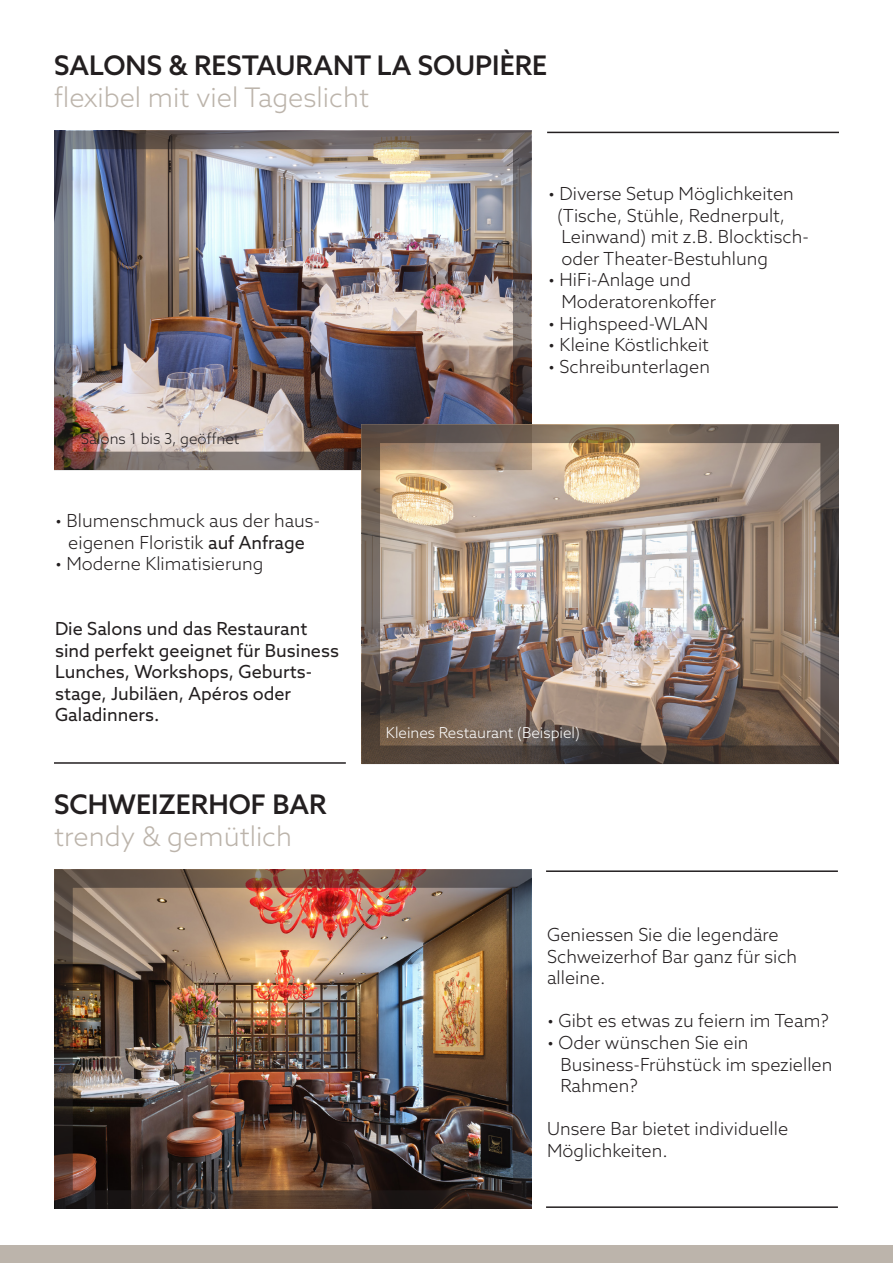
<style>
.page{position:relative;width:893px;height:1263px;background:#fff}
.page>*{position:absolute;margin:0;border:0;box-sizing:border-box;transform-origin:0 0}
.t1{font:500 27px "Azo Sans";color:#231f20}
.t2{font:300 27px "Azo Sans";color:#bcb4ab}
.t3{font:300 18px/21.6px "Azo Sans";color:#231f20}
.t4{font:18px/21.6px "Azo Sans";color:#231f20}
.t5{font:300 15px "Azo Sans";color:#fff}
.t6{font:300 15px "Azo Sans";color:#231f20}
.s1{font-weight:400}
</style>
<div class="page">
<img style="left:74px;top:151px;width:437px;height:299px">
<div style="left:54px;top:131px;width:477px;height:339px;border:19px solid #231f20"></div>
<img style="left:381px;top:444px;width:438px;height:300px">
<div style="left:361px;top:424px;width:478px;height:340px;border:19px solid #231f20"></div>
<hr style="left:547px;top:132px;width:292px;height:1px;background:#231f20">
<img style="left:74px;top:889px;width:438px;height:300px">
<div style="left:54px;top:869px;width:478px;height:340px;border:19px solid #231f20"></div>
<div style="left:0;top:1245px;width:893px;height:18px;background:#bcb4ab"></div>
<hr style="left:546px;top:1206px;width:292px;height:2px;background:#231f20">
<hr style="left:546px;top:870px;width:292px;height:2px;background:#231f20">
<hr style="left:54px;top:762px;width:292px;height:2px;background:#231f20">
<p class="t1" style="left:54px;top:47px;width:494px">SALONS &amp; RESTAURANT LA SOUPIÈRE</p>
<p class="t2" style="left:54px;top:80px;width:316px">flexibel mit viel Tageslicht</p>
<p class="t6" style="left:81px;top:429px;width:160px">Salons 1 bis 3, geöffnet</p>
<p class="t3" style="left:55px;top:510px;width:267px">• Blumenschmuck aus der haus-</p>
<p class="t3" style="left:68px;top:531px;width:238px">eigenen Floristik <span class="s1">auf Anfrage</span></p>
<p class="t3" style="left:55px;top:553px;width:210px">• Moderne Klimatisierung</p>
<p class="t4" style="left:55px;top:618px;width:254px">Die Salons und das Restaurant</p>
<p class="t4" style="left:55px;top:639px;width:286px">sind perfekt geeignet für Business<br>Lunches, Workshops, Geburts&shy;stage, Jubiläen, Apéros oder</p>
<p class="t4" style="left:55px;top:704px;width:106px">Galadinners.</p>
<p class="t1" style="left:54px;top:786px;width:274px">SCHWEIZERHOF BAR</p>
<p class="t2" style="left:54px;top:819px;width:239px">trendy &amp; gemütlich</p>
<p class="t3" style="left:548px;top:183px;width:247px">• Diverse Setup Möglichkeiten</p>
<p class="t3" style="left:557px;top:204px;width:230px">(Tische, Stühle, Rednerpult,</p>
<p class="t3" style="left:561px;top:226px;width:249px">Leinwand) mit z.B. Blocktisch-</p>
<p class="t3" style="left:561px;top:247px;width:208px">oder Theater-Bestuhlung</p>
<p class="t3" style="left:548px;top:269px;width:145px">• HiFi-Anlage und</p>
<p class="t3" style="left:561px;top:291px;width:156px">Moderatorenkoffer</p>
<p class="t3" style="left:548px;top:312px;width:162px">• Highspeed-WLAN</p>
<p class="t3" style="left:548px;top:334px;width:162px">• Kleine Köstlichkeit</p>
<p class="t3" style="left:548px;top:355px;width:163px">• Schreibunterlagen</p>
<p class="t5" style="left:386px;top:723px;width:196px">Kleines Restaurant (Beispiel)</p>
<p class="t3" style="left:547px;top:923px;width:252px">Geniessen Sie die legendäre<br>Schweizerhof Bar ganz für sich</p>
<p class="t3" style="left:547px;top:967px;width:60px">alleine.</p>
<p class="t3" style="left:547px;top:1010px;width:283px">• Gibt es etwas zu feiern im Team?</p>
<p class="t3" style="left:547px;top:1031px;width:203px">• Oder wünschen Sie ein</p>
<p class="t3" style="left:560px;top:1053px;width:274px">Business-Frühstück im speziellen</p>
<p class="t3" style="left:560px;top:1075px;width:79px">Rahmen?</p>
<p class="t3" style="left:547px;top:1118px;width:243px">Unsere Bar bietet individuelle<br>Möglichkeiten.</p>
</div>
